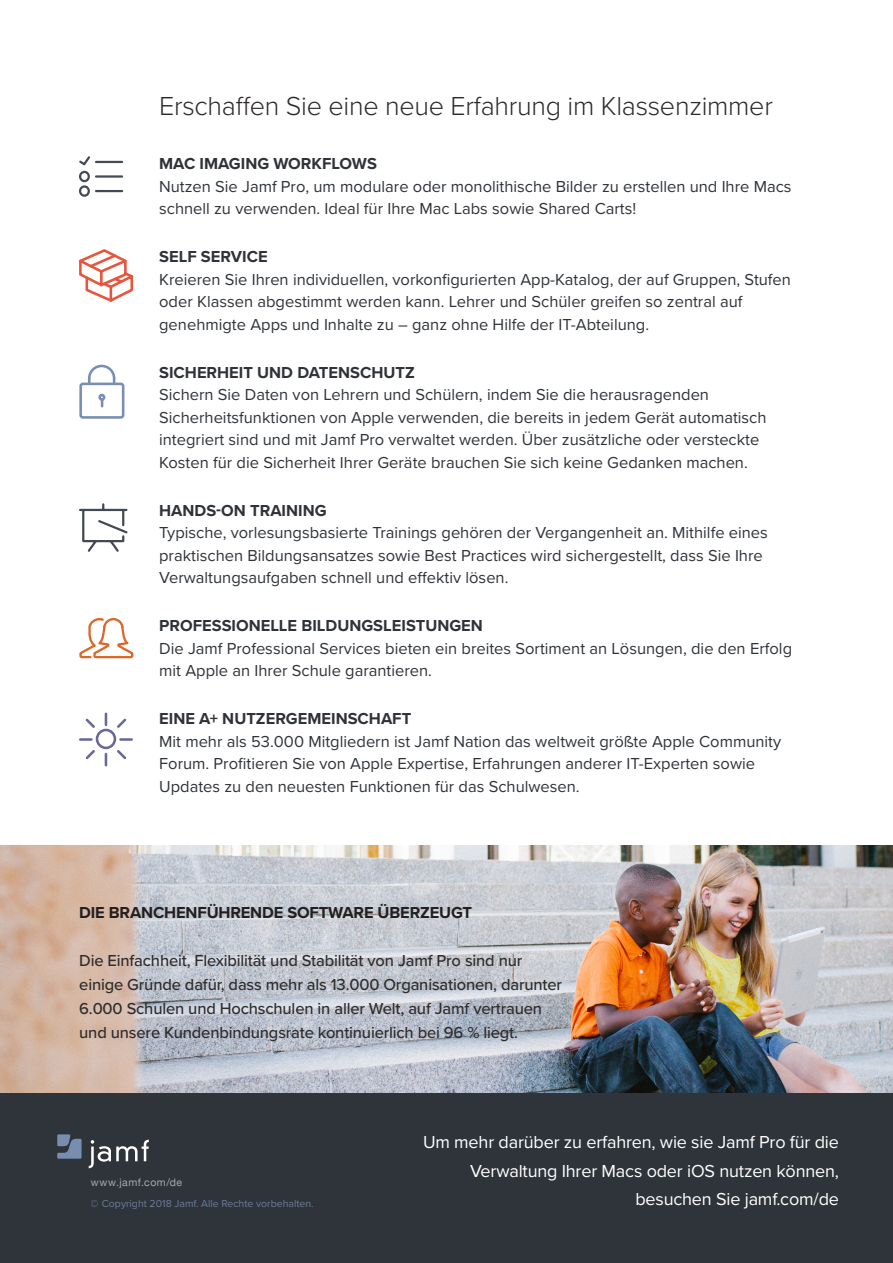
<style>
.page{position:relative;width:893px;height:1263px;background:#fff}
.page>*{position:absolute;margin:0;border:0;box-sizing:border-box;transform-origin:0 0}
.t1{font:300 27px "Proxima Nova";letter-spacing:-.01em;color:#2d292a}
.t2{font:18px/28.5px "Proxima Nova";letter-spacing:-.01em;color:#fff;text-align:right}
.t3{font:16.5px/22.5px "Proxima Nova";color:#2f3339}
.t4{font:500 16.5px/24px "Proxima Nova";letter-spacing:-.01em;color:#2f2c2c}
.t5{font:700 16.5px "Proxima Nova";letter-spacing:-.01em;color:#231f20}
.t6{font:10.5px "Proxima Nova";color:#788eb0}
.t7{font:10.5px "Helvetica Neue";letter-spacing:.045em;color:#a8a9ad}
.s1{font-weight:700}
</style>
<div class="page">
<div style="left:0;top:1094px;width:893px;height:169px;background:#2f343a"></div>
<svg style="left:89px;top:1139px;width:60px;height:29px"></svg>
<svg style="left:57px;top:1134px;width:25px;height:25px"></svg>
<svg style="left:79px;top:249px;width:54px;height:53px"></svg>
<hr style="left:100px;top:271px;width:3px;height:14px;background:#e8553c">
<svg style="left:79px;top:618px;width:54px;height:40px"></svg>
<div style="left:96px;top:729px;width:20px;height:20px;border:3px solid #68689c;border-radius:50%"></div>
<svg style="left:105px;top:714px;width:2px;height:11px"></svg>
<svg style="left:105px;top:754px;width:2px;height:11px"></svg>
<svg style="left:120px;top:738px;width:12px;height:3px"></svg>
<svg style="left:80px;top:738px;width:11px;height:3px"></svg>
<svg style="left:117px;top:750px;width:10px;height:10px"></svg>
<svg style="left:85px;top:718px;width:10px;height:10px"></svg>
<svg style="left:85px;top:750px;width:10px;height:10px"></svg>
<svg style="left:117px;top:718px;width:10px;height:10px"></svg>
<img style="left:0;top:845px;width:893px;height:248px">
<div style="left:79px;top:383px;width:45px;height:36px;border:3px solid #788eb2;border-radius:2px"></div>
<div style="left:98px;top:394px;width:7px;height:7px;border:3px solid #788eb2;border-radius:50%"></div>
<svg style="left:101px;top:399px;width:2px;height:7px"></svg>
<svg style="left:87px;top:365px;width:30px;height:19px"></svg>
<svg style="left:79px;top:156px;width:45px;height:41px"></svg>
<svg style="left:79px;top:503px;width:49px;height:49px"></svg>
<p class="t1" style="left:159px;top:86px;width:615px">Erschaffen Sie eine neue Erfahrung im Klassenzimmer</p>
<p class="t3" style="left:159px;top:152px;width:634px"><span class="s1">MAC IMAGING WORKFLOWS<br></span>Nutzen Sie Jamf Pro, um modulare oder monolithische Bilder zu erstellen und Ihre Macs schnell zu verwenden. Ideal für Ihre Mac Labs sowie Shared Carts!</p>
<p class="t3" style="left:159px;top:245px;width:633px"><span class="s1">SELF SERVICE<br></span>Kreieren Sie Ihren individuellen, vorkonfigurierten App-Katalog, der auf Gruppen, Stufen oder Klassen abgestimmt werden kann. Lehrer und Schüler greifen so zentral auf genehmigte Apps und Inhalte zu – ganz ohne Hilfe der IT-Abteilung.</p>
<p class="t3" style="left:159px;top:360px;width:609px"><span class="s1">SICHERHEIT UND DATENSCHUTZ<br></span>Sichern Sie Daten von Lehrern und Schülern, indem Sie die herausragenden Sicherheitsfunktionen von Apple verwenden, die bereits in jedem Gerät automatisch integriert sind und mit Jamf Pro verwaltet werden. Über zusätzliche oder versteckte Kosten für die Sicherheit Ihrer Geräte brauchen Sie sich keine Gedanken machen.</p>
<p class="t3" style="left:159px;top:498px;width:610px"><span class="s1">HANDS-ON TRAINING<br></span>Typische, vorlesungsbasierte Trainings gehören der Vergangenheit an. Mithilfe eines praktischen Bildungsansatzes sowie Best Practices wird sichergestellt, dass Sie Ihre Verwaltungsaufgaben schnell und effektiv lösen.</p>
<p class="t3" style="left:159px;top:614px;width:634px"><span class="s1">PROFESSIONELLE BILDUNGSLEISTUNGEN<br></span>Die Jamf Professional Services bieten ein breites Sortiment an Lösungen, die den Erfolg mit Apple an Ihrer Schule garantieren.</p>
<p class="t3" style="left:159px;top:707px;width:623px"><span class="s1">EINE A+ NUTZERGEMEINSCHAFT<br></span>Mit mehr als 53.000 Mitgliedern ist Jamf Nation das weltweit größte Apple Community Forum. Profitieren Sie von Apple Expertise, Erfahrungen anderer IT-Experten sowie Updates zu den neuesten Funktionen für das Schulwesen.</p>
<p class="t5" style="left:79px;top:900px;width:394px">DIE BRANCHENFÜHRENDE SOFTWARE ÜBERZEUGT</p>
<p class="t4" style="left:79px;top:948px;width:484px">Die Einfachheit, Flexibilität und Stabilität von Jamf Pro sind nur einige Gründe dafür, dass mehr als 13.000 Organisationen, darunter 6.000 Schulen und Hochschulen in aller Welt, auf Jamf vertrauen und unsere Kundenbindungsrate kontinuierlich bei 96 % liegt.</p>
<p class="t7" style="left:91px;top:1175px;width:93px">www.jamf.com/de</p>
<p class="t6" style="left:91px;top:1195px;width:224px">© Copyright 2018 Jamf. Alle Rechte vorbehalten.</p>
<p class="t2" style="left:423px;top:1127px;width:417px">Um mehr darüber zu erfahren, wie sie Jamf Pro für die<br>Verwaltung Ihrer Macs oder iOS nutzen können,</p>
<p class="t2" style="left:635px;top:1184px;width:205px">besuchen Sie jamf.com/de</p>
</div>
